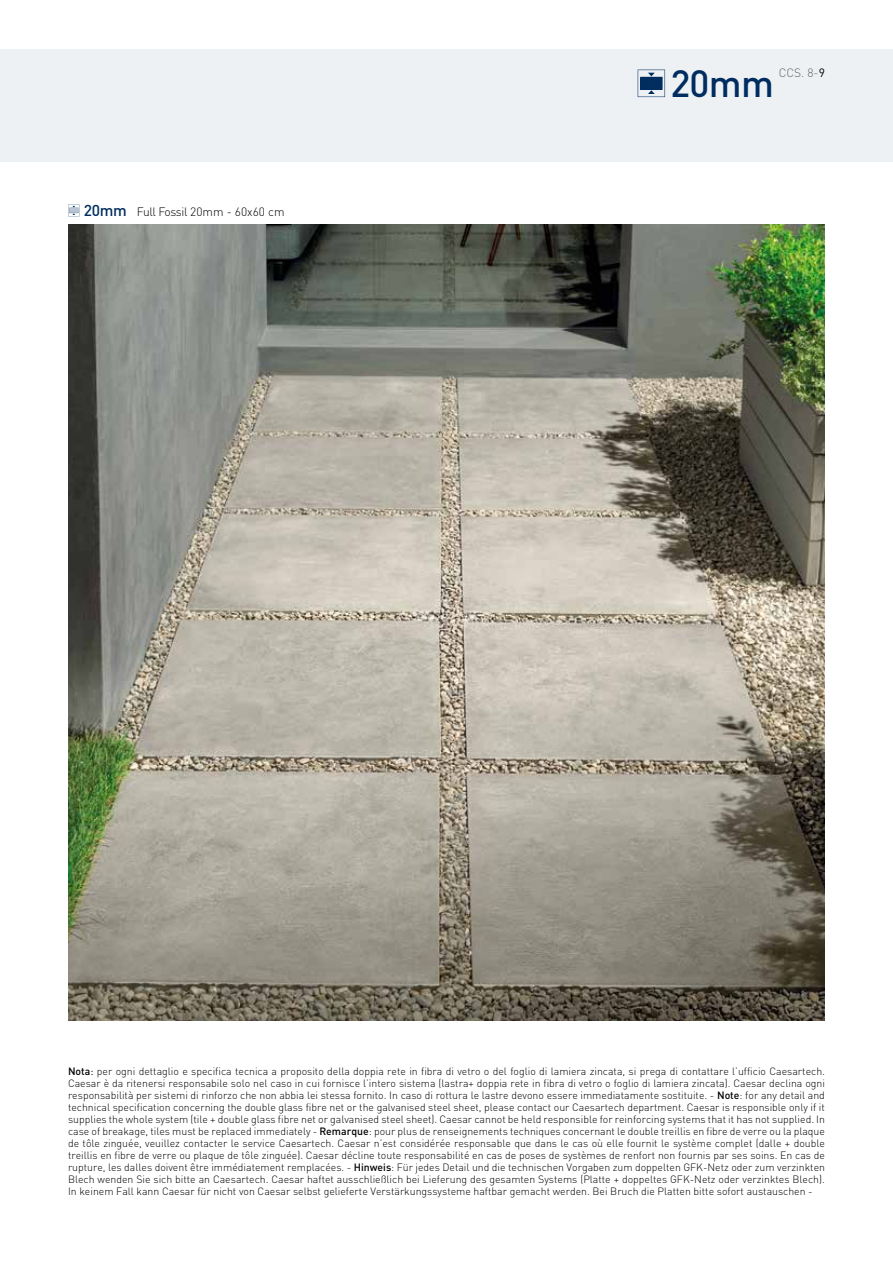
<style>
.page{position:relative;width:893px;height:1263px;background:#fff}
.page>*{position:absolute;margin:0;border:0;box-sizing:border-box;transform-origin:0 0}
.t1{font:500 37.5px "DIN Pro";color:#002d5f}
.t2{font:300 12px "DIN Pro";letter-spacing:-.015em;color:#000}
.t3{font:300 12px "DIN Pro";color:#636362}
.t4{font:300 10.5px/12px "DIN Pro";color:#000;text-align:justify}
.s1{font-weight:500;font-size:15.6px;color:#002d5f}
.s2{font-weight:400;color:#000}
.s3{font-weight:500}
.s4{font-weight:400}
</style>
<div class="page">
<div style="left:0;top:49px;width:893px;height:113px;background:#eef1f4"></div>
<img style="left:68px;top:225px;width:757px;height:795px">
<svg style="left:68px;top:205px;width:12px;height:11px"></svg>
<svg style="left:638px;top:70px;width:27px;height:27px"></svg>
<p class="t2" style="left:84px;top:204px;width:202px"><span class="s1">20mm</span> Full Fossil 20mm - 60x60 cm</p>
<h1 class="t1" style="left:670px;top:58px;width:105px">20mm</h1>
<p class="t3" style="left:779px;top:65px;width:48px">CCS. 8-<span class="s2">9</span></p>
<p class="t4" style="left:68px;top:1065px;width:758px"><span class="s3">Nota</span><span class="s4">:</span> per ogni dettaglio e specifica tecnica a proposito della doppia rete in fibra di vetro o del foglio di lamiera zincata, si prega di contattare l’ufficio Caesartech.<br>Caesar è da ritenersi responsabile solo nel caso in cui fornisce l’intero sistema (lastra+ doppia rete in fibra di vetro o foglio di lamiera zincata). Caesar declina ogni responsabilità per sistemi di rinforzo che non abbia lei stessa fornito. In caso di rottura le lastre devono essere immediatamente sostituite. - <span class="s3">Note</span>: for any detail and technical specification concerning the double glass fibre net or the galvanised steel sheet, please contact our Caesartech department. Caesar is responsible only if it supplies the whole system (tile + double glass fibre net or galvanised steel sheet). Caesar cannot be held responsible for reinforcing systems that it has not supplied. In case of breakage, tiles must be replaced immediately - <span class="s3">Remarque</span>: pour plus de renseignements techniques concernant le double treillis en fibre de verre ou la plaque de tôle zinguée, veuillez contacter le service Caesartech. Caesar n’est considérée responsable que dans le cas où elle fournit le système complet (dalle + double treillis en fibre de verre ou plaque de tôle zinguée). Caesar décline toute responsabilité en cas de poses de systèmes de renfort non fournis par ses soins. En cas de rupture, les dalles doivent être immédiatement remplacées. - <span class="s3">Hinweis</span>: Für jedes Detail und die technischen Vorgaben zum doppelten GFK-Netz oder zum verzinkten Blech wenden Sie sich bitte an Caesartech. Caesar haftet ausschließlich bei Lieferung des gesamten Systems (Platte + doppeltes GFK-Netz oder verzinktes Blech).<br>In keinem Fall kann Caesar für nicht von Caesar selbst gelieferte Verstärkungssysteme haftbar gemacht werden. Bei Bruch die Platten bitte sofort austauschen -</p>
</div>
